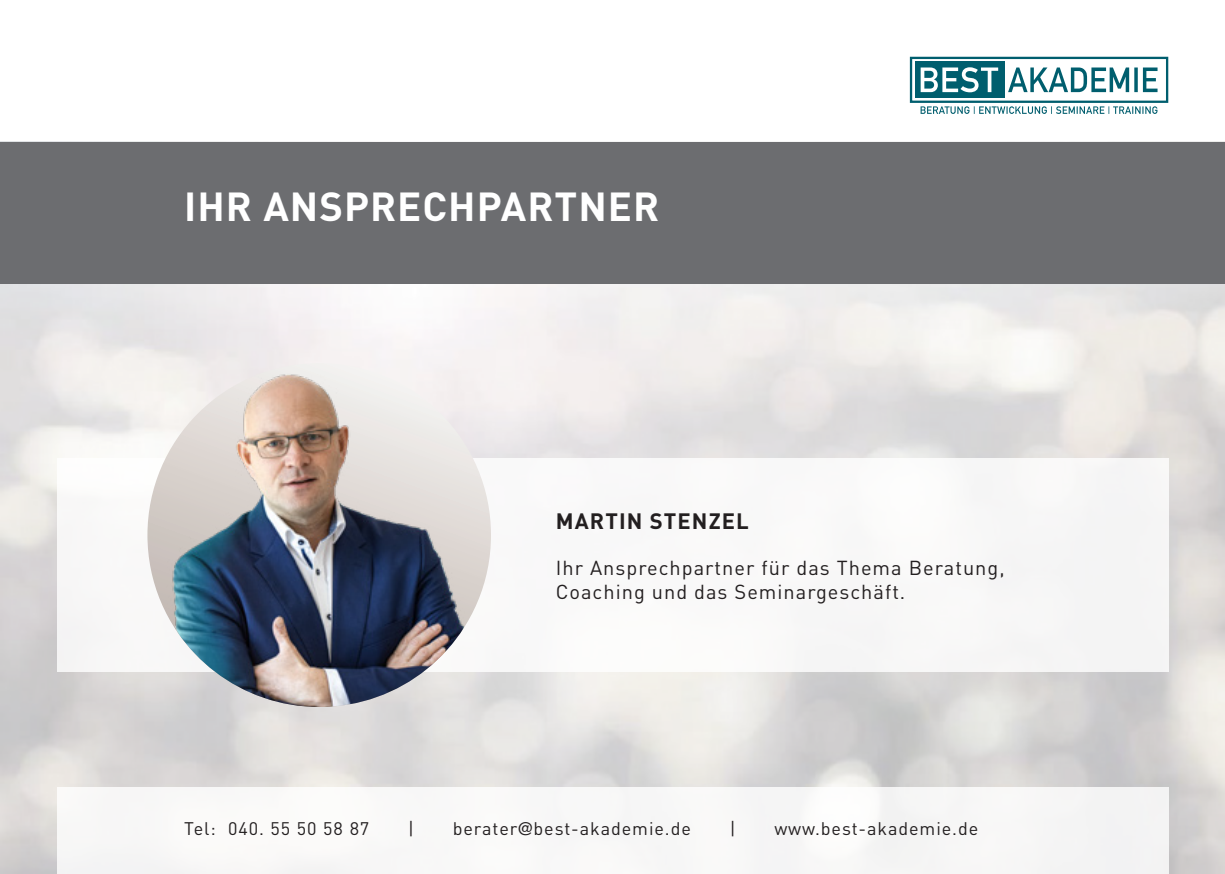
<style>
.page{position:relative;width:1225px;height:874px;background:#fff}
.page>*{position:absolute;margin:0;border:0;box-sizing:border-box;transform-origin:0 0}
.t1{font:700 40px "DIN";letter-spacing:.025em;color:#fff}
.t2{font:700 22px "DIN";letter-spacing:.05em;color:#231f20}
.t3{font:20px/24px "DIN";letter-spacing:.05em;color:#231f20}
.t4{font:18px "DIN";letter-spacing:.05em;color:#231f20}
.s1{font-family:"Avenir Next"}
</style>
<div class="page">
<div style="left:910px;top:57px;width:258px;height:46px;background:#fff;border:2px solid #005e6e"></div>
<div style="left:915px;top:62px;width:89px;height:36px;background:#005e6e"></div>
<svg style="left:1008px;top:67px;width:149px;height:25px"></svg>
<svg style="left:920px;top:67px;width:78px;height:25px"></svg>
<svg style="left:920px;top:106px;width:237px;height:8px"></svg>
<img style="left:1px;top:283px;width:1224px;height:590px">
<div style="left:57px;top:457px;width:1111px;height:213px;background:#f8f8f8"></div>
<div style="left:57px;top:787px;width:1111px;height:86px;background:#f8f7f7"></div>
<div style="left:0;top:142px;width:1225px;height:141px;background:#6c6d70"></div>
<img style="left:154px;top:363px;width:332px;height:343px">
<h1 class="t1" style="left:184px;top:180px;width:476px">IHR ANSPRECHPARTNER</h1>
<p class="t2" style="left:556px;top:506px;width:195px">MARTIN STENZEL</p>
<p class="t3" style="left:556px;top:555px;width:450px">Ihr Ansprechpartner für das Thema Beratung,<br>Coaching und das Seminargeschäft.</p>
<p class="t4" style="left:184px;top:817px;width:187px">Tel: 040. 55 50 58 87</p>
<p class="t4" style="left:408px;top:817px;width:7px">|</p>
<p class="t4" style="left:453px;top:817px;width:240px">berater<span class="s1">@</span>best-akademie.de</p>
<p class="t4" style="left:729px;top:817px;width:7px">|</p>
<p class="t4" style="left:774px;top:817px;width:205px">www.best-akademie.de</p>
</div>
